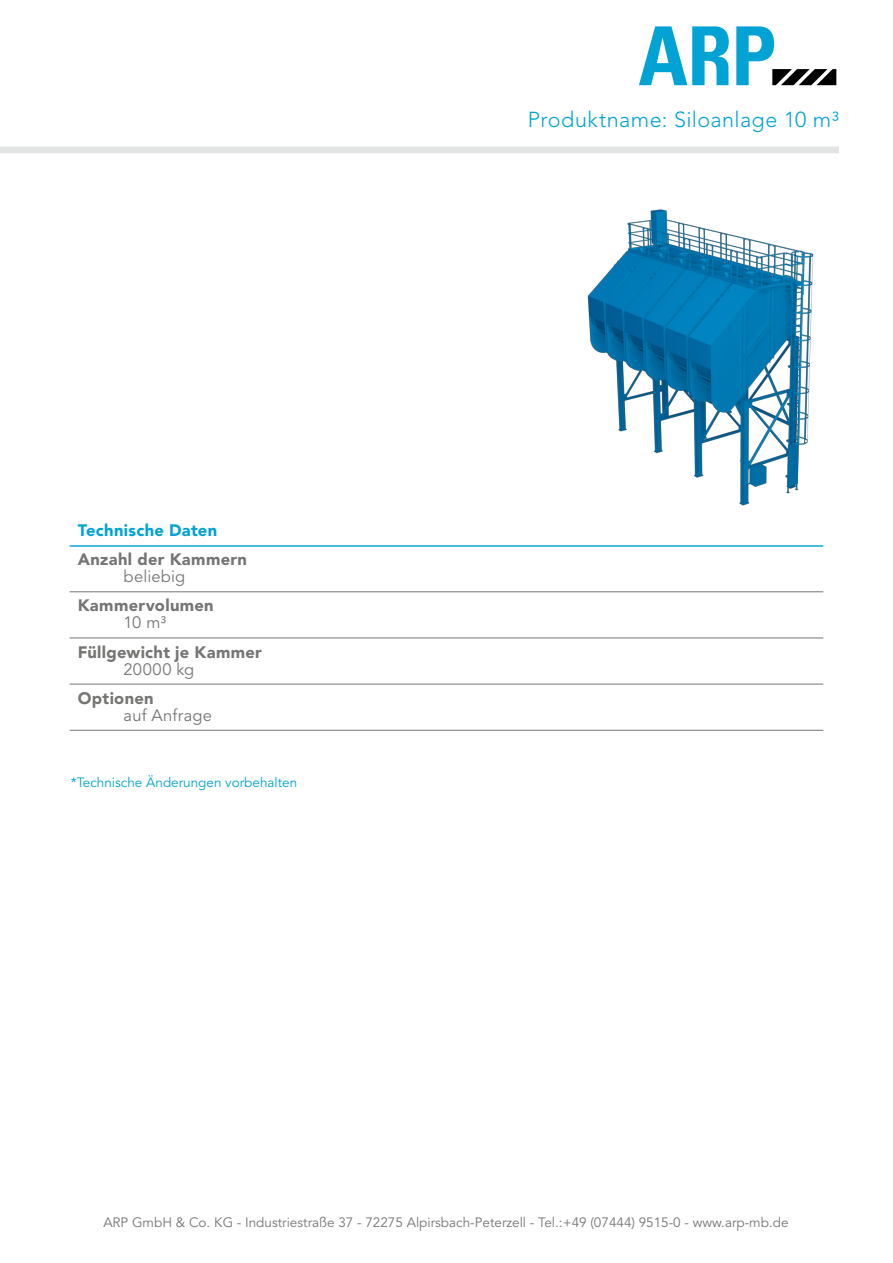
<style>
.page{position:relative;width:893px;height:1263px;background:#fff}
.page>*{position:absolute;margin:0;border:0;box-sizing:border-box;transform-origin:0 0}
.t1{font:300 21.6px "Avenir LT";letter-spacing:.02em;color:#00a3d4}
.t2{font:900 16.5px "Avenir LT";letter-spacing:.02em;color:#757574}
.t3{font:16.5px "Avenir LT";letter-spacing:.01em;color:#757574}
.t4{font:900 16.5px "Avenir LT";letter-spacing:.02em;color:#00a3d4}
.t5{font:13.5px "Avenir LT";color:#757574}
.t6{font:13.5px "Avenir LT";color:#00a3d4}
</style>
<div class="page">
<div style="left:0;top:146px;width:839px;height:7px;background:#e2e3e3"></div>
<svg style="left:639px;top:26px;width:90px;height:59px"></svg>
<svg style="left:736px;top:26px;width:100px;height:59px"></svg>
<img style="left:378px;top:209px;width:446px;height:384px">
<hr style="left:70px;top:545px;width:753px;height:2px;background:#00a3d4">
<hr style="left:70px;top:591px;width:753px;height:1px;background:#757574">
<hr style="left:70px;top:638px;width:753px;height:1px;background:#757574">
<hr style="left:70px;top:684px;width:753px;height:1px;background:#757574">
<hr style="left:70px;top:730px;width:753px;height:1px;background:#757574">
<p class="t4" style="left:78px;top:520px;width:141px">Technische Daten</p>
<p class="t2" style="left:78px;top:550px;width:171px">Anzahl der Kammern</p>
<p class="t3" style="left:124px;top:567px;width:63px">beliebig</p>
<p class="t2" style="left:78px;top:596px;width:137px">Kammervolumen</p>
<p class="t3" style="left:124px;top:613px;width:44px">10 m³</p>
<p class="t2" style="left:78px;top:642px;width:186px">Füllgewicht je Kammer</p>
<p class="t3" style="left:124px;top:659px;width:72px">20000 kg</p>
<p class="t2" style="left:78px;top:688px;width:77px">Optionen</p>
<p class="t3" style="left:124px;top:705px;width:90px">auf Anfrage</p>
<p class="t6" style="left:71px;top:775px;width:228px">*Technische Änderungen vorbehalten</p>
<h1 class="t1" style="left:528px;top:107px;width:313px">Produktname: Siloanlage 10 m³</h1>
<p class="t5" style="left:103px;top:1214px;width:687px">ARP GmbH &amp; Co. KG - Industriestraße 37 - 72275 Alpirsbach-Peterzell - Tel.:+49 (07444) 9515-0 - www.arp-mb.de</p>
</div>
